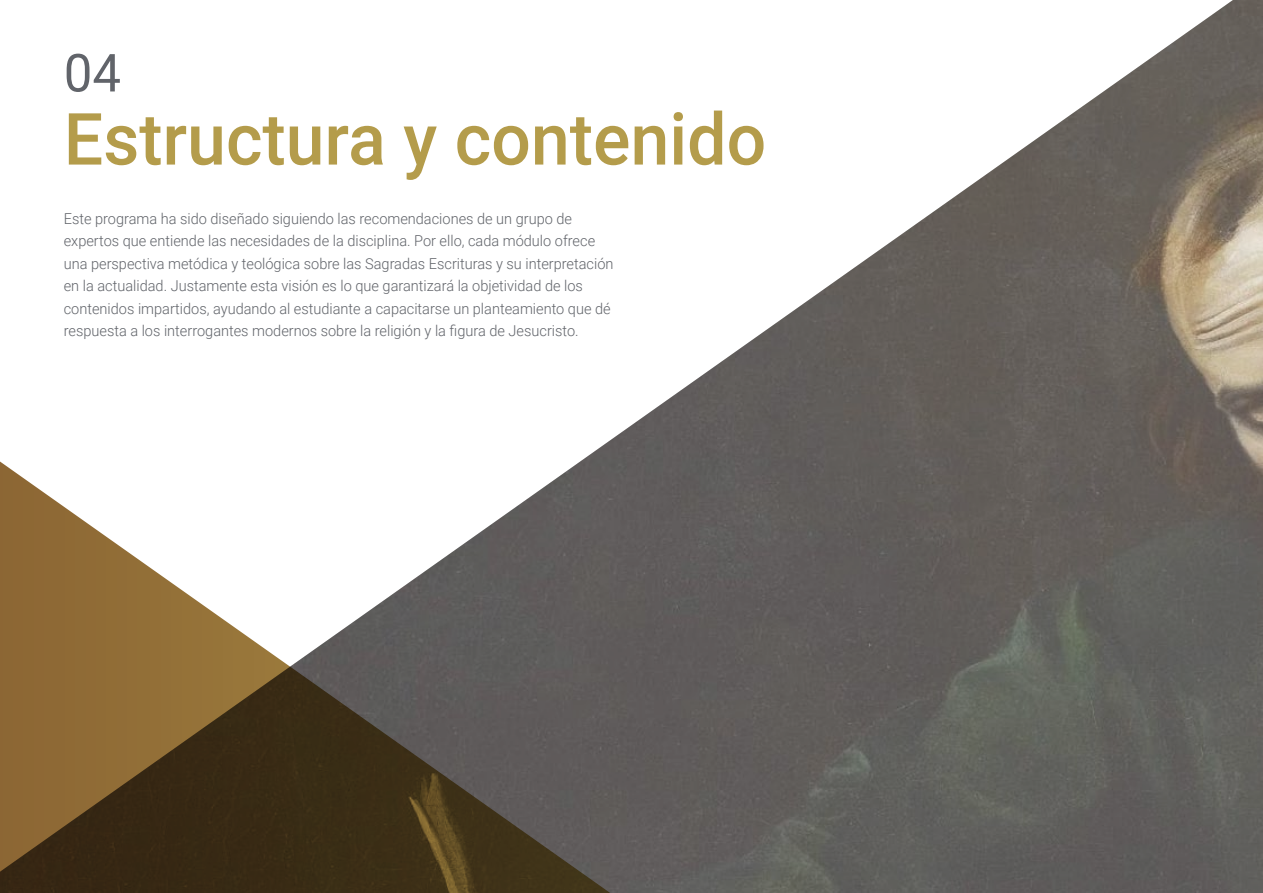
<style>
.page{position:relative;width:1263px;height:893px;background:#fff}
.page>*{position:absolute;margin:0;border:0;box-sizing:border-box;transform-origin:0 0}
.t1{font:500 72px "Roboto";color:#b49c4b}
.t2{font:52.5px "Roboto";color:#61646a}
.t3{font:300 15px/22.5px "Roboto";color:#61646a}
</style>
<div class="page">
<img style="left:602px;top:0;width:661px;height:893px">
<svg style="left:0;top:446px;width:640px;height:447px"></svg>
<h2 class="t2" style="left:64px;top:36px;width:59px">04</h2>
<h1 class="t1" style="left:64px;top:89px;width:704px">Estructura y contenido</h1>
<p class="t3" style="left:64px;top:207px;width:551px">Este programa ha sido diseñado siguiendo las recomendaciones de un grupo de expertos que entiende las necesidades de la disciplina. Por ello, cada módulo ofrece una perspectiva metódica y teológica sobre las Sagradas Escrituras y su interpretación en la actualidad. Justamente esta visión es lo que garantizará la objetividad de los contenidos impartidos, ayudando al estudiante a capacitarse un planteamiento que dé respuesta a los interrogantes modernos sobre la religión y la figura de Jesucristo.</p>
</div>
